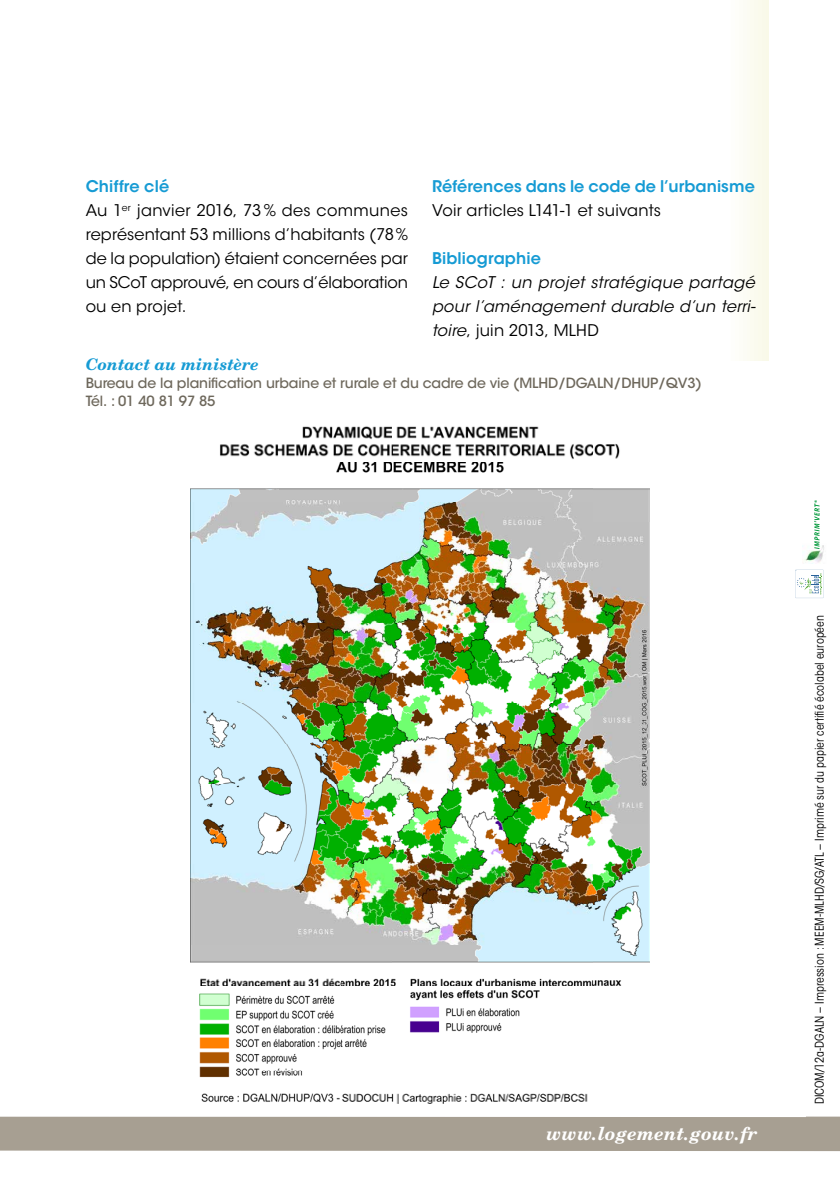
<style>
.page{position:relative;width:840px;height:1191px;background:#fff}
.page>*{position:absolute;margin:0;border:0;box-sizing:border-box;transform-origin:0 0}
.t1{font:italic 700 18px "New Century Schlbk LT Std";letter-spacing:.02em;color:#fff}
.t2{font:16px/24px "ITC Avant Garde Std";letter-spacing:.005em;color:#000}
.t3{font:italic 16px/24px "ITC Avant Garde Std";letter-spacing:.02em;color:#000;text-align:justify}
.t4{font:600 16px "ITC Avant Garde Std";letter-spacing:.005em;color:#169bd4}
.t5{font:italic 700 16px "New Century Schlbk LT Std";color:#169bd4}
.t6{font:500 14px/18px "ITC Avant Garde Std";letter-spacing:-.01em;color:#6e685c}
.t7{font:condensed 12px "ITC Avant Garde Std";color:#000}
.s1{font-weight:600;color:#169bd4}
.s2{font-style:normal}
</style>
<div class="page">
<div style="left:730px;top:0;width:109px;height:360px;background:#fdfdf8"></div>
<svg style="left:747px;top:0;width:73px;height:520px"></svg>
<div style="left:0;top:1116px;width:839px;height:35px;background:#a79f92"></div>
<svg style="left:795px;top:570px;width:28px;height:28px"></svg>
<img style="left:802px;top:543px;width:22px;height:21px">
<svg style="left:813px;top:500px;width:6px;height:49px"></svg>
<div style="left:769px;top:0;width:70px;height:384px;background:#fff"></div>
<img style="left:191px;top:426px;width:458px;height:537px">
<img style="left:199px;top:978px;width:423px;height:125px">
<p class="t2" style="left:86px;top:174px;width:323px"><span class="s1">Chiffre clé<br></span>Au 1<sup>er</sup> janvier 2016, 73% des communes représentant 53 millions d’habitants (78% de la population) étaient concernées par un SCoT approuvé, en cours d’élaboration ou en projet.</p>
<p class="t4" style="left:432px;top:176px;width:324px">Références dans le code de l’urbanisme</p>
<p class="t2" style="left:432px;top:198px;width:230px">Voir articles L141-1 et suivants</p>
<p class="t4" style="left:432px;top:248px;width:110px">Bibliographie</p>
<p class="t3" style="left:432px;top:271px;width:325px">Le SCoT : un projet stratégique partagé pour l’aménagement durable d’un terri&shy;toire<span class="s2">, juin 2013, MLHD</span></p>
<p class="t5" style="left:86px;top:354px;width:174px">Contact au ministère</p>
<p class="t6" style="left:86px;top:374px;width:617px">Bureau de la planification urbaine et rurale et du cadre de vie (MLHD/DGALN/DHUP/QV3)<br>Tél. : 01 40 81 97 85</p>
<p class="t1" style="left:546px;top:1122px;width:212px">www.logement.gouv.fr</p>
<p class="t7" style="left:811px;top:1104px;width:491px;rotate:-90deg">DICOM/12a-DGALN – Impression : MEEM-MLHD/SG/ATL – Imprimé sur du papier certifié écolabel européen</p>
</div>
